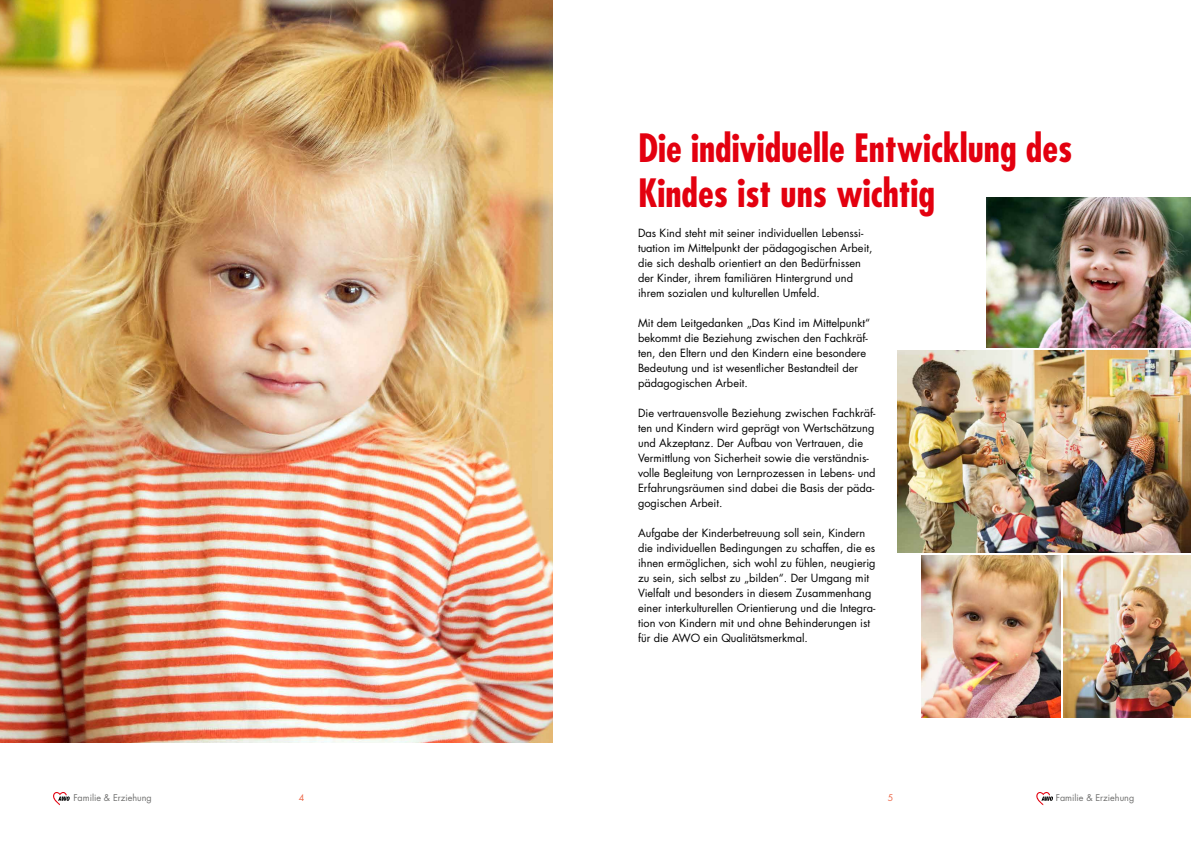
<style>
.page{position:relative;width:1191px;height:842px;background:#fff}
.page>*{position:absolute;margin:0;border:0;box-sizing:border-box;transform-origin:0 0}
.t1{font:700 condensed 38px/45.6px "Futura";color:#e3000f}
.t2{font:11px/15px "Futura";color:#000}
.t3{font:9px "Futura";color:#6f6f6e}
.t4{font:9px "Futura";color:#ed694a}
</style>
<div class="page">
<svg style="left:53px;top:792px;width:17px;height:13px"></svg>
<svg style="left:1036px;top:792px;width:17px;height:13px"></svg>
<img style="left:0;top:0;width:553px;height:743px">
<img style="left:897px;top:351px;width:294px;height:202px">
<img style="left:1063px;top:556px;width:128px;height:162px">
<img style="left:921px;top:556px;width:139px;height:162px">
<img style="left:986px;top:197px;width:205px;height:151px">
<h1 class="t1" style="left:638px;top:125px;width:436px">Die individuelle Entwicklung des<br>Kindes ist uns wichtig</h1>
<p class="t2" style="left:638px;top:225px;width:236px">Das Kind steht mit seiner individuellen Lebenssi&shy;tuation im Mittelpunkt der pädagogischen Arbeit, die sich deshalb orientiert an den Bedürfnissen der Kinder, ihrem familiären Hintergrund und ihrem sozialen und kulturellen Umfeld.</p>
<p class="t2" style="left:638px;top:315px;width:234px">Mit dem Leitgedanken „Das Kind im Mittelpunkt“ bekommt die Beziehung zwischen den Fachkräf&shy;ten, den Eltern und den Kindern eine besondere Bedeutung und ist wesentlicher Bestandteil der pädagogischen Arbeit.</p>
<p class="t2" style="left:638px;top:405px;width:239px">Die vertrauensvolle Beziehung zwischen Fachkräf&shy;ten und Kindern wird geprägt von Wertschätzung und Akzeptanz. Der Aufbau von Vertrauen, die Vermittlung von Sicherheit sowie die verständnis&shy;volle Begleitung von Lernprozessen in Lebens- und Erfahrungsräumen sind dabei die Basis der päda&shy;gogischen Arbeit.</p>
<p class="t2" style="left:638px;top:525px;width:239px">Aufgabe der Kinderbetreuung soll sein, Kindern die individuellen Bedingungen zu schaffen, die es ihnen ermöglichen, sich wohl zu fühlen, neugierig zu sein, sich selbst zu „bilden“. Der Umgang mit Vielfalt und besonders in diesem Zusammenhang einer interkulturellen Orientierung und die Integra&shy;tion von Kindern mit und ohne Behinderungen ist für die AWO ein Qualitätsmerkmal.</p>
<p class="t3" style="left:73px;top:792px;width:80px">Familie &amp; Erziehung</p>
<p class="t4" style="left:299px;top:792px;width:7px">4</p>
<p class="t4" style="left:887px;top:792px;width:7px">5</p>
<p class="t3" style="left:1055px;top:792px;width:80px">Familie &amp; Erziehung</p>
</div>
